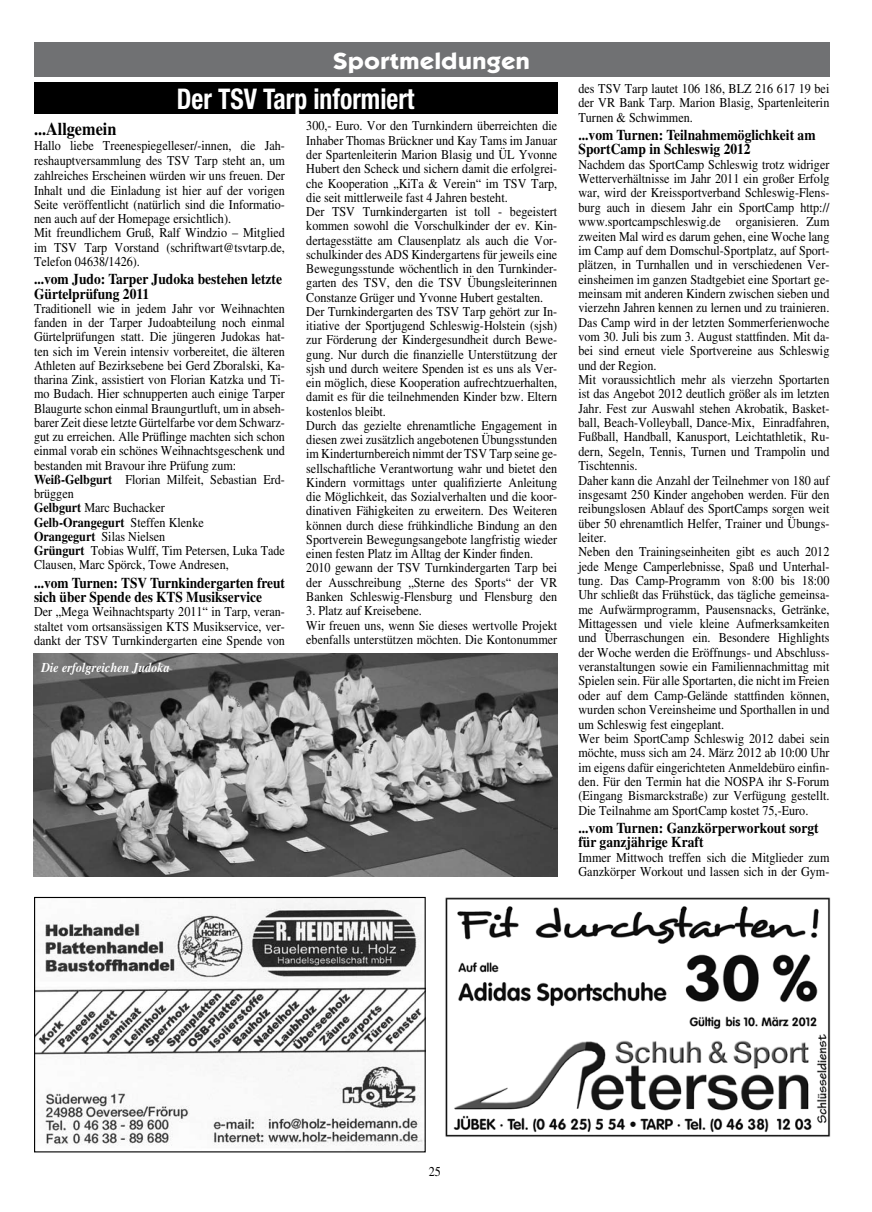
<style>
.page{position:relative;width:872px;height:1212px;background:#fff}
.page>*{position:absolute;margin:0;border:0;box-sizing:border-box;transform-origin:0 0}
.t1{font:700 condensed 28.5px "Helvetica Neue";color:#fff;scale:.9 1}
.t2{font:700 24px "Kabel Itc T";color:#fff;scale:1.1 1}
.t3{font:700 18px "Times";color:#000;scale:.9 1}
.t4{font:700 15px/14.4px "Times";color:#000;scale:.9 1}
.t5{font:700 15px/14.2px "Times";color:#000;scale:.89 1}
.t6{font:13.5px/14.2px "Times";color:#000;scale:.9 1}
.t7{font:italic 700 13.5px "Times";color:#fff;scale:.9 1}
.s1{font-weight:700}
</style>
<div class="page">
<div style="left:34px;top:43px;width:795px;height:34px;background:#707173"></div>
<div style="left:34px;top:82px;width:523px;height:31px;background:#000"></div>
<img style="left:445px;top:897px;width:386px;height:240px">
<img style="left:36px;top:899px;width:388px;height:247px">
<div style="left:34px;top:897px;width:392px;height:255px;border:1px solid #000"></div>
<img style="left:34px;top:653px;width:523px;height:223px">
<h2 class="t2" style="left:333px;top:46px;width:180px">Sportmeldungen</h2>
<h1 class="t1" style="left:177px;top:81px;width:266px">Der TSV Tarp informiert</h1>
<h3 class="t3" style="left:34px;top:118px;width:93px">...Allgemein</h3>
<p class="t6" style="left:34px;top:138px;width:280px">Hallo liebe Treenespiegelleser/-innen, die Jah&shy;reshauptversammlung des TSV Tarp steht an, um zahlreiches Erscheinen würden wir uns freuen. Der Inhalt und die Einladung ist hier auf der vorigen Seite veröffentlicht (natürlich sind die Informatio&shy;nen auch auf der Homepage ersichtlich).<br>Mit freundlichem Gruß, Ralf Windzio – Mitglied im TSV Tarp Vorstand (schriftwart@tsvtarp.de, Telefon 04638/1426).</p>
<p class="t4" style="left:34px;top:272px;width:277px">...vom Judo: Tarper Judoka bestehen letzte<br>Gürtelprüfung 2011</p>
<p class="t6" style="left:34px;top:301px;width:280px">Traditionell wie in jedem Jahr vor Weihnachten fanden in der Tarper Judoabteilung noch einmal Gürtelprüfungen statt. Die jüngeren Judokas hat&shy;ten sich im Verein intensiv vorbereitet, die älteren Athleten auf Bezirksebene bei Gerd Zboralski, Ka&shy;tharina Zink, assistiert von Florian Katzka und Ti&shy;mo Budach. Hier schnupperten auch einige Tarper Blaugurte schon einmal Braungurtluft, um in abseh&shy;barer Zeit diese letzte Gürtelfarbe vor dem Schwarz&shy;gut zu erreichen. Alle Prüflinge machten sich schon einmal vorab ein schönes Weihnachtsgeschenk und bestanden mit Bravour ihre Prüfung zum:<br><span class="s1">Weiß-Gelbgurt</span> Florian Milfeit, Sebastian Erd&shy;brüggen<br><span class="s1">Gelbgurt</span> Marc Buchacker<br><span class="s1">Gelb-Orangegurt</span> Steffen Klenke<br><span class="s1">Orangegurt</span> Silas Nielsen<br><span class="s1">Grüngurt</span> Tobias Wulff, Tim Petersen, Luka Tade Clausen, Marc Spörck, Towe Andresen,</p>
<p class="t5" style="left:34px;top:575px;width:283px">...vom Turnen: TSV Turnkindergarten freut sich über Spende des KTS Musikservice</p>
<p class="t6" style="left:34px;top:605px;width:280px;text-align:justify">Der „Mega Weihnachtsparty 2011“ in Tarp, veran&shy;staltet vom ortsansässigen KTS Musikservice, ver&shy;dankt der TSV Turnkindergarten eine Spende von</p>
<p class="t7" style="left:41px;top:659px;width:144px">Die erfolgreichen Judoka</p>
<p class="t6" style="left:306px;top:119px;width:280px">300,- Euro. Vor den Turnkindern überreichten die Inhaber Thomas Brückner und Kay Tams im Januar der Spartenleiterin Marion Blasig und ÜL Yvonne Hubert den Scheck und sichern damit die erfolgrei&shy;che Kooperation „KiTa &amp; Verein“ im TSV Tarp, die seit mittlerweile fast 4 Jahren besteht.<br>Der TSV Turnkindergarten ist toll - begeistert kommen sowohl die Vorschulkinder der ev. Kin&shy;dertagesstätte am Clausenplatz als auch die Vor&shy;schulkinder des ADS Kindergartens für jeweils eine Bewegungsstunde wöchentlich in den Turnkinder&shy;garten des TSV, den die TSV Übungsleiterinnen Constanze Grüger und Yvonne Hubert gestalten.<br>Der Turnkindergarten des TSV Tarp gehört zur In&shy;itiative der Sportjugend Schleswig-Holstein (sjsh) zur Förderung der Kindergesundheit durch Bewe&shy;gung. Nur durch die finanzielle Unterstützung der sjsh und durch weitere Spenden ist es uns als Ver&shy;ein möglich, diese Kooperation aufrechtzuerhalten, damit es für die teilnehmenden Kinder bzw. Eltern kostenlos bleibt.<br>Durch das gezielte ehrenamtliche Engagement in diesen zwei zusätzlich angebotenen Übungsstunden im Kinderturnbereich nimmt der TSV Tarp seine ge&shy;sellschaftliche Verantwortung wahr und bietet den Kindern vormittags unter qualifizierte Anleitung die Möglichkeit, das Sozialverhalten und die koor&shy;dinativen Fähigkeiten zu erweitern. Des Weiteren können durch diese frühkindliche Bindung an den Sportverein Bewegungsangebote langfristig wieder einen festen Platz im Alltag der Kinder finden.<br>2010 gewann der TSV Turnkindergarten Tarp bei der Ausschreibung „Sterne des Sports“ der VR Banken Schleswig-Flensburg und Flensburg den</p>
<p class="t6" style="left:306px;top:603px;width:280px">3. Platz auf Kreisebene.<br>Wir freuen uns, wenn Sie dieses wertvolle Projekt ebenfalls unterstützen möchten. Die Kontonummer</p>
<p class="t6" style="left:578px;top:81px;width:280px;text-align:justify">des TSV Tarp lautet 106 186, BLZ 216 617 19 bei der VR Bank Tarp. Marion Blasig, Spartenleiterin Turnen &amp; Schwimmen.</p>
<p class="t4" style="left:578px;top:127px;width:265px">...vom Turnen: Teilnahmemöglichkeit am<br>SportCamp in Schleswig 2012</p>
<p class="t6" style="left:578px;top:157px;width:280px">Nachdem das SportCamp Schleswig trotz widriger Wetterverhältnisse im Jahr 2011 ein großer Erfolg war, wird der Kreissportverband Schleswig-Flens&shy;burg auch in diesem Jahr ein SportCamp http:// www.sportcampschleswig.de organisieren. Zum zweiten Mal wird es darum gehen, eine Woche lang im Camp auf dem Domschul-Sportplatz, auf Sport&shy;plätzen, in Turnhallen und in verschiedenen Ver&shy;einsheimen im ganzen Stadtgebiet eine Sportart ge&shy;meinsam mit anderen Kindern zwischen sieben und vierzehn Jahren kennen zu lernen und zu trainieren.<br>Das Camp wird in der letzten Sommerferienwoche vom 30. Juli bis zum 3. August stattfinden. Mit da&shy;bei sind erneut viele Sportvereine aus Schleswig und der Region.<br>Mit voraussichtlich mehr als vierzehn Sportarten ist das Angebot 2012 deutlich größer als im letzten Jahr. Fest zur Auswahl stehen Akrobatik, Basket&shy;ball, Beach-Volleyball, Dance-Mix, Einradfahren, Fußball, Handball, Kanusport, Leichtathletik, Ru&shy;dern, Segeln, Tennis, Turnen und Trampolin und Tischtennis.<br>Daher kann die Anzahl der Teilnehmer von 180 auf insgesamt 250 Kinder angehoben werden. Für den reibungslosen Ablauf des SportCamps sorgen weit über 50 ehrenamtlich Helfer, Trainer und Übungs&shy;leiter.<br>Neben den Trainingseinheiten gibt es auch 2012 jede Menge Camperlebnisse, Spaß und Unterhal&shy;tung. Das Camp-Programm von 8:00 bis 18:00<br>Uhr schließt das Frühstück, das tägliche gemeinsa&shy;me Aufwärmprogramm, Pausensnacks, Getränke, Mittagessen und viele kleine Aufmerksamkeiten und Überraschungen ein. Besondere Highlights der Woche werden die Eröffnungs- und Abschluss&shy;veranstaltungen sowie ein Familiennachmittag mit Spielen sein. Für alle Sportarten, die nicht im Freien oder auf dem Camp-Gelände stattfinden können, wurden schon Vereinsheime und Sporthallen in und um Schleswig fest eingeplant.<br>Wer beim SportCamp Schleswig 2012 dabei sein möchte, muss sich am 24. März 2012 ab 10:00 Uhr im eigens dafür eingerichteten Anmeldebüro einfin&shy;den. Für den Termin hat die NOSPA ihr S-Forum (Eingang Bismarckstraße) zur Verfügung gestellt.<br>Die Teilnahme am SportCamp kostet 75,-Euro.</p>
<p class="t4" style="left:578px;top:820px;width:268px">...vom Turnen: Ganzkörperworkout sorgt für ganzjährige Kraft</p>
<p class="t6" style="left:578px;top:850px;width:280px">Immer Mittwoch treffen sich die Mitglieder zum<br>Ganzkörper Workout und lassen sich in der Gym-</p>
<p class="t6" style="left:429px;top:1164px;width:15px">25</p>
</div>
